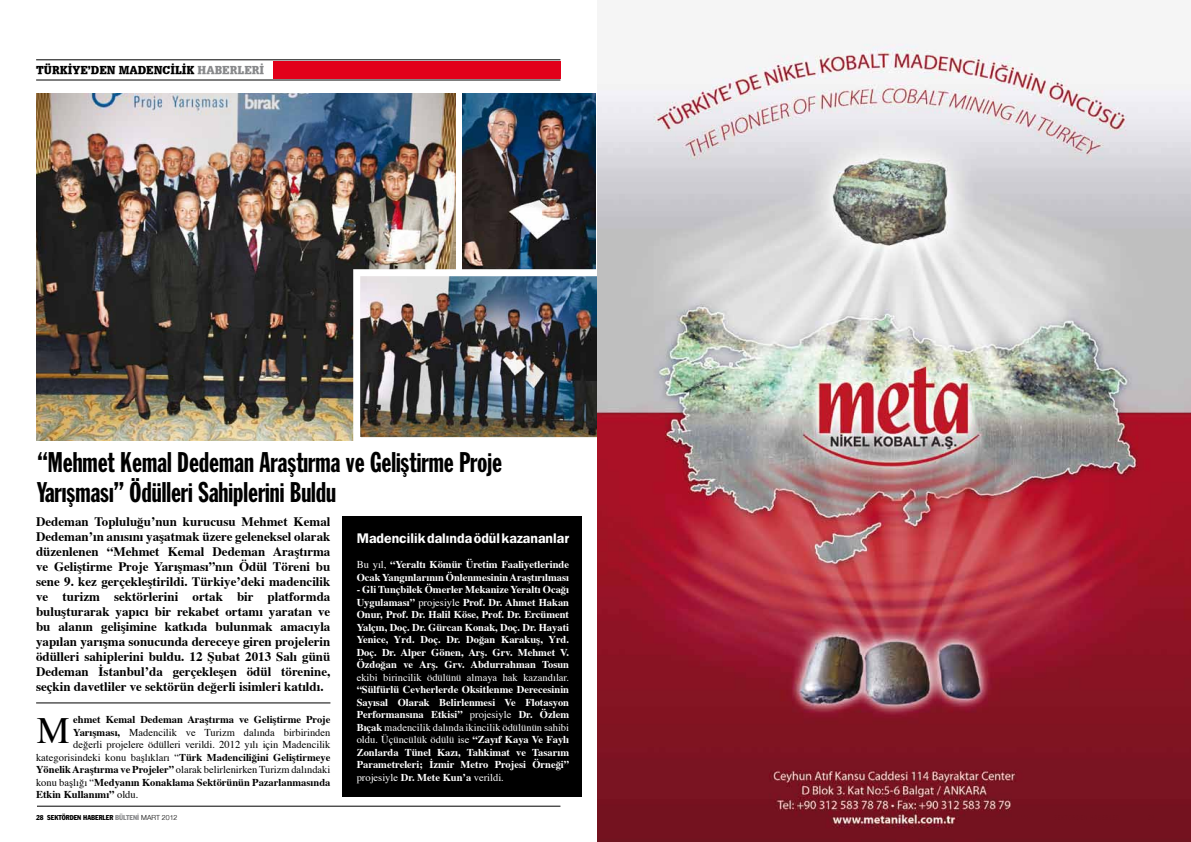
<style>
.page{position:relative;width:1191px;height:842px;background:#fff}
.page>*{position:absolute;margin:0;border:0;box-sizing:border-box;transform-origin:0 0}
.t1{font:37px "Times";color:#000}
.t2{font:28px/30px "Franklin Gothic Std Extra Cond";color:#000}
.t3{font:600 14px "ITC Franklin Gothic Std";color:#fff}
.t4{font:700 13px/15px "Times";color:#000;text-align:justify}
.t5{font:12px "URW Egyptienne T Ext Nar X Bold";color:#000}
.t6{font:700 10.5px/12.5px "Times";color:#fff;text-align:justify}
.t7{font:10.5px "Times";color:#000}
.t8{font:700 10.5px "Times";color:#000}
.t9{font:10.5px "Times";color:#fff}
.t10{font:condensed 7px "Franklin Gothic Std";color:#000}
.s1{color:#87888a}
.s2{font-weight:400}
.s3{font-weight:700}
.s4{font-family:"Helvetica Neue";font-weight:300;font-stretch:normal}
</style>
<div class="page">
<div style="left:342px;top:517px;width:239px;height:280px;background:#000"></div>
<hr style="left:37px;top:806px;width:523px;height:1px;background:#000">
<hr style="left:36px;top:60px;width:524px;height:1px;background:#000">
<hr style="left:36px;top:80px;width:524px;height:1px;background:#000">
<div style="left:273px;top:61px;width:287px;height:18px;background:#e2001a"></div>
<img style="left:37px;top:94px;width:419px;height:347px">
<img style="left:463px;top:94px;width:133px;height:175px">
<img style="left:361px;top:277px;width:235px;height:159px">
<div style="left:353px;top:269px;width:251px;height:175px;border:7px solid #fff"></div>
<hr style="left:36px;top:703px;width:294px;height:1px;background:#000">
<img style="left:597px;top:43px;width:594px;height:799px">
<p class="t5" style="left:36px;top:62px;width:230px">TÜRKİYE’DEN MADENCİLİK <span class="s1">HABERLERİ</span></p>
<h2 class="t2" style="left:37px;top:448px;width:466px">“Mehmet Kemal Dedeman Araştırma ve Geliştirme Proje<br>Yarışması” Ödülleri Sahiplerini Buldu</h2>
<p class="t4" style="left:36px;top:515px;width:296px">Dedeman Topluluğu’nun kurucusu Mehmet Kemal Dedeman’ın anısını yaşatmak üzere geleneksel olarak düzenlenen “Mehmet Kemal Dedeman Araştırma ve Geliştirme Proje Yarışması”nın Ödül Töreni bu sene 9. kez gerçekleştirildi. Türkiye’deki madencilik ve turizm sektörlerini ortak bir platformda buluşturarak yapıcı bir rekabet ortamı yaratan ve bu alanın gelişimine katkıda bulunmak amacıyla yapılan yarışma sonucunda dereceye giren projelerin ödülleri sahiplerini buldu. 12 Şubat 2013 Salı günü Dedeman İstanbul’da gerçekleşen ödül törenine, seçkin davetliler ve sektörün değerli isimleri katıldı.</p>
<h1 class="t1" style="left:37px;top:707px;width:34px">M</h1>
<h3 class="t3" style="left:357px;top:530px;width:214px">Madencilik dalında ödül kazananlar</h3>
<p class="t6" style="left:357px;top:559px;width:214px"><span class="s2">Bu yıl,</span> “Yeraltı Kömür Üretim Faaliyetlerinde<br>Ocak Yangınlarının Önlenmesinin Araştırılması</p>
<p class="t6" style="left:357px;top:584px;width:214px">- Gli Tunçbilek Ömerler Mekanize Yeraltı Ocağı Uygulaması” <span class="s2">projesiyle</span> Prof. Dr. Ahmet Hakan Onur, Prof. Dr. Halil Köse, Prof. Dr. Ercüment Yalçın, Doç. Dr. Gürcan Konak, Doç. Dr. Hayati Yenice, Yrd. Doç. Dr. Doğan Karakuş, Yrd.<br>Doç. Dr. Alper Gönen, Arş. Grv. Mehmet V.<br>Özdoğan ve Arş. Grv. Abdurrahman Tosun</p>
<p class="t9" style="left:357px;top:671px;width:214px">ekibi birincilik ödülünü almaya hak kazandılar.</p>
<p class="t6" style="left:357px;top:684px;width:214px">“Sülfürlü Cevherlerde Oksitlenme Derecesinin Sayısal Olarak Belirlenmesi Ve Flotasyon Performansına Etkisi” <span class="s2">projesiyle</span> Dr. Özlem Bıçak <span class="s2">madencilik dalında ikincilik ödülünün sahibi oldu. Üçüncülük ödülü ise</span> “Zayıf Kaya Ve Faylı Zonlarda Tünel Kazı, Tahkimat ve Tasarım Parametreleri; İzmir Metro Projesi Örneği” <span class="s2">projesiyle</span> Dr. Mete Kun’a <span class="s2">verildi.</span></p>
<p class="t8" style="left:73px;top:712px;width:259px">ehmet Kemal Dedeman Araştırma ve Geliştirme Proje</p>
<p class="t7" style="left:73px;top:725px;width:259px"><span class="s3">Yarışması,</span> Madencilik ve Turizm dalında birbirinden</p>
<p class="t7" style="left:73px;top:738px;width:259px">değerli projelere ödülleri verildi. 2012 yılı için Madencilik</p>
<p class="t7" style="left:36px;top:750px;width:296px">kategorisindeki konu başlıkları “<span class="s3">Türk Madenciliğini Geliştirmeye</span></p>
<p class="t7" style="left:36px;top:763px;width:296px"><span class="s3">Yönelik Araştırma ve Projeler”</span> olarak belirlenirken Turizm dalındaki</p>
<p class="t8" style="left:36px;top:775px;width:296px"><span class="s2">konu başlığı “</span>Medyanın Konaklama Sektörünün Pazarlanmasında</p>
<p class="t8" style="left:36px;top:787px;width:104px">Etkin Kullanımı” <span class="s2">oldu.</span></p>
<p class="t10" style="left:36px;top:813px;width:143px">28 SEKTÖRDEN HABERLER <span class="s1">BÜLTENİ</span> <span class="s4">MART 2012</span></p>
</div>
